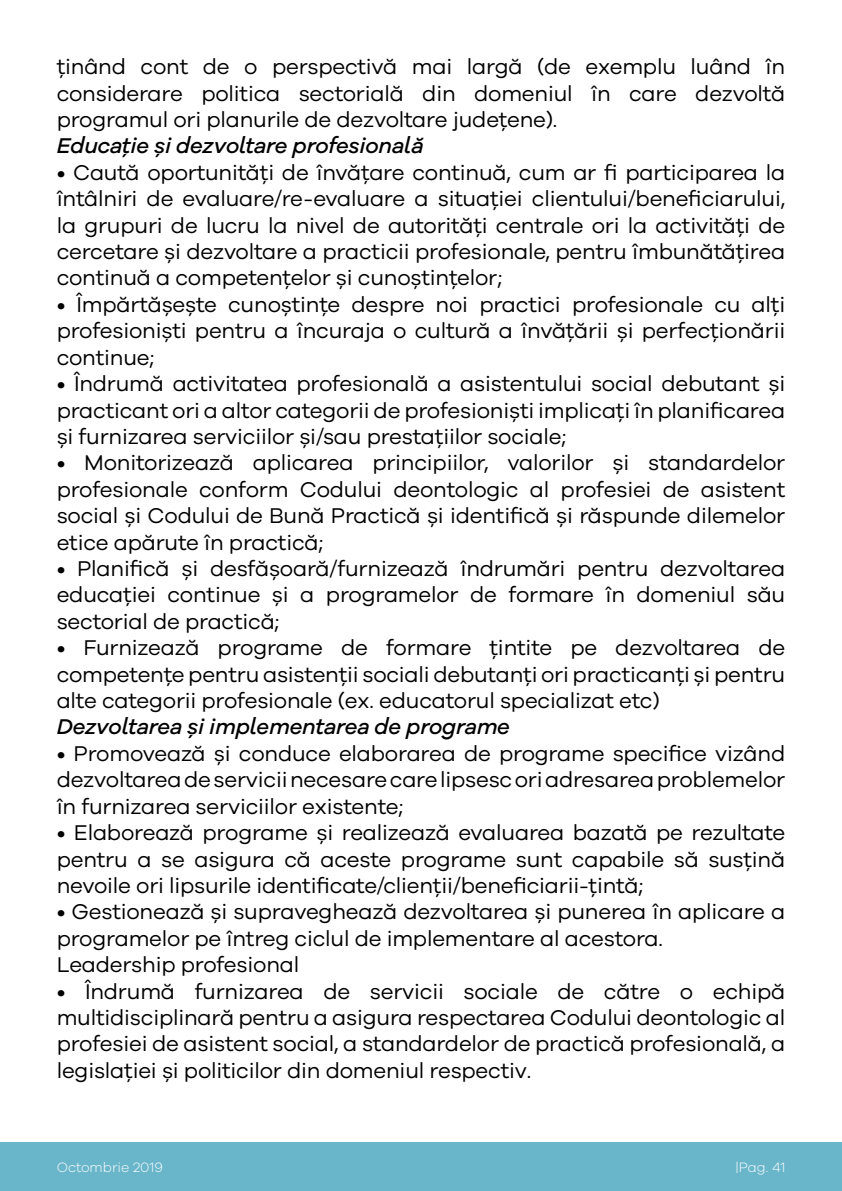
<style>
.page{position:relative;width:842px;height:1191px;background:#fff}
.page>*{position:absolute;margin:0;border:0;box-sizing:border-box;transform-origin:0 0}
.t1{font:22px/26.4px "Galano Grotesque";letter-spacing:-.01em;color:#000;text-align:justify}
.t2{font:italic 500 22px "Galano Grotesque Alt";letter-spacing:-.01em;color:#000}
.t3{font:300 14px "Galano Grotesque";color:#fff}
</style>
<div class="page">
<div style="left:0;top:1142px;width:842px;height:49px;background:#69b6ca"></div>
<p class="t1" style="left:57px;top:53px;width:730px">ținând cont de o perspectivă mai largă (de exemplu luând în considerare politica sectorială din domeniul în care dezvoltă programul ori planurile de dezvoltare județene).</p>
<p class="t2" style="left:57px;top:132px;width:368px">Educație și dezvoltare profesională</p>
<p class="t1" style="left:57px;top:159px;width:730px">• Caută oportunități de învățare continuă, cum ar fi participarea la întâlniri de evaluare/re-evaluare a situației clientului/beneficiarului, la grupuri de lucru la nivel de autorități centrale ori la activități de cercetare și dezvoltare a practicii profesionale, pentru îmbunătățirea continuă a competențelor și cunoștințelor;</p>
<p class="t1" style="left:57px;top:291px;width:730px">• Împărtășește cunoștințe despre noi practici profesionale cu alți profesioniști pentru a încuraja o cultură a învățării și perfecționării continue;</p>
<p class="t1" style="left:57px;top:370px;width:730px">• Îndrumă activitatea profesională a asistentului social debutant și practicant ori a altor categorii de profesioniști implicați în planificarea și furnizarea serviciilor și/sau prestațiilor sociale;</p>
<p class="t1" style="left:57px;top:449px;width:730px">• Monitorizează aplicarea principiilor, valorilor și standardelor profesionale conform Codului deontologic al profesiei de asistent social și Codului de Bună Practică și identifică și răspunde dilemelor etice apărute în practică;</p>
<p class="t1" style="left:57px;top:555px;width:730px">• Planifică și desfășoară/furnizează îndrumări pentru dezvoltarea educației continue și a programelor de formare în domeniul său sectorial de practică;</p>
<p class="t1" style="left:57px;top:634px;width:730px">• Furnizează programe de formare țintite pe dezvoltarea de competențe pentru asistenții sociali debutanți ori practicanți și pentru alte categorii profesionale (ex. educatorul specializat etc)</p>
<p class="t2" style="left:57px;top:713px;width:455px">Dezvoltarea și implementarea de programe</p>
<p class="t1" style="left:57px;top:739px;width:730px">• Promovează și conduce elaborarea de programe specifice vizând dezvoltarea de servicii necesare care lipsesc ori adresarea problemelor în furnizarea serviciilor existente;</p>
<p class="t1" style="left:57px;top:819px;width:730px">• Elaborează programe și realizează evaluarea bazată pe rezultate pentru a se asigura că aceste programe sunt capabile să susțină nevoile ori lipsurile identificate/clienții/beneficiarii-țintă;</p>
<p class="t1" style="left:57px;top:898px;width:730px;text-align:left">• Gestionează și supraveghează dezvoltarea și punerea în aplicare a programelor pe întreg ciclul de implementare al acestora.<br>Leadership profesional</p>
<p class="t1" style="left:57px;top:977px;width:730px">• Îndrumă furnizarea de servicii sociale de către o echipă multidisciplinară pentru a asigura respectarea Codului deontologic al profesiei de asistent social, a standardelor de practică profesională, a legislației și politicilor din domeniul respectiv.</p>
<p class="t3" style="left:57px;top:1159px;width:108px">Octombrie 2019</p>
<p class="t3" style="left:735px;top:1159px;width:51px">|Pag. 41</p>
</div>
